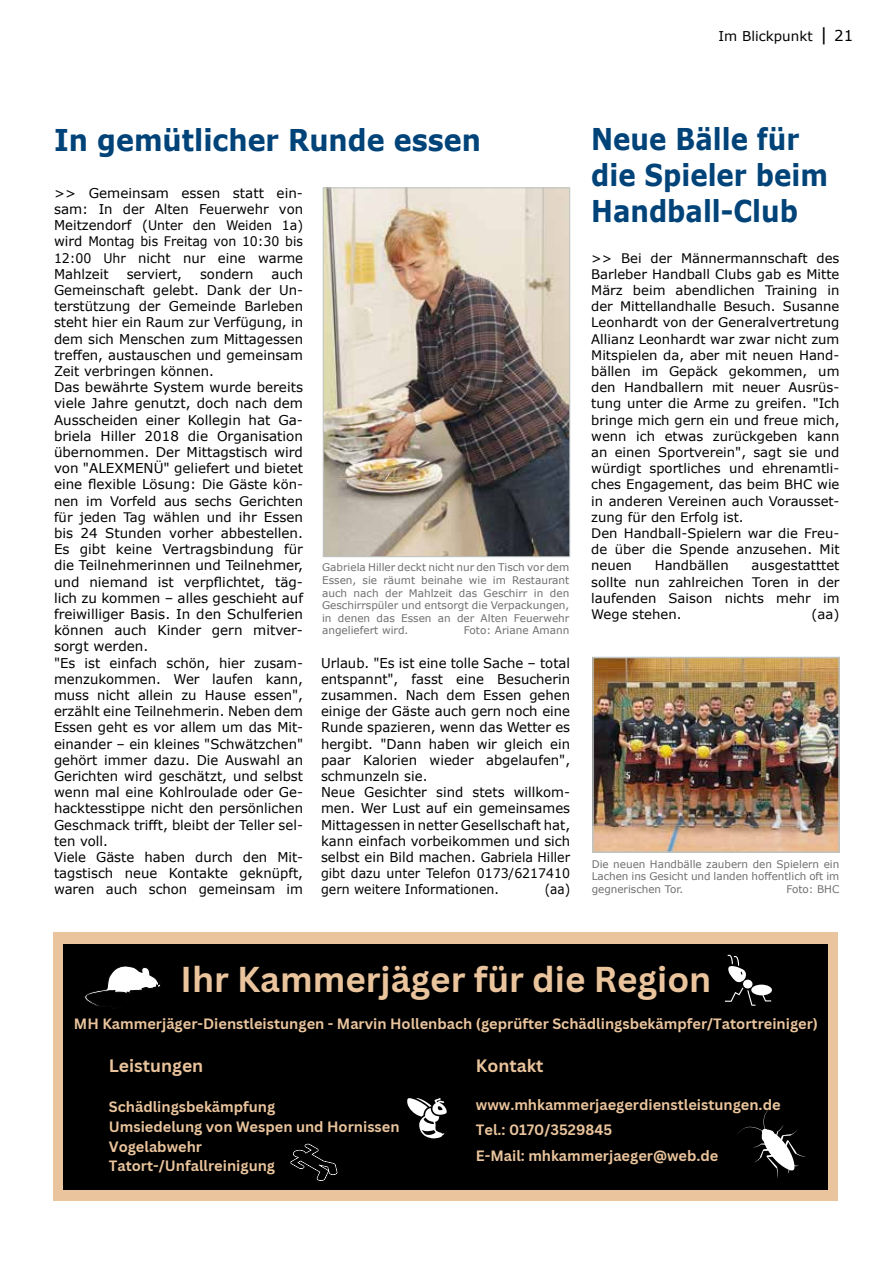
<style>
.page{position:relative;width:893px;height:1263px;background:#fff}
.page>*{position:absolute;margin:0;border:0;box-sizing:border-box;transform-origin:0 0}
.t1{font:700 34.95px "Canva Sans";color:#eac49c}
.t2{font:700 30px/36px "Verdana";color:#004379;scale:.87 1}
.t3{font:700 30px "Verdana";color:#004379;scale:.9 1}
.t4{font:700 17.55px "Canva Sans";color:#eac49c}
.t5{font:15px "Verdana";color:#000}
.t6{font:700 14.55px/19.6px "Canva Sans";color:#eac49c}
.t7{font:13.5px/16.2px "Verdana";color:#000}
.t8{font:13.5px "Verdana";color:#000;scale:.89 1}
.t9{font:13.2px/16.2px "Verdana";color:#000}
.t10{font:13.2px/16.2px "Verdana";color:#000;scale:.95 1}
.t11{font:10.5px/12.6px "Verdana";color:#706f6f;text-align:justify}
.s1{font-size:18px}
.s2{font-size:13.5px}
.s3{font-size:13.2px}
</style>
<div class="page">
<div style="left:53px;top:932px;width:785px;height:269px;background:#eac49c"></div>
<div style="left:63px;top:944px;width:765px;height:245px;background:#000"></div>
<svg style="left:84px;top:966px;width:77px;height:43px"></svg>
<svg style="left:725px;top:954px;width:46px;height:52px"></svg>
<svg style="left:737px;top:1106px;width:68px;height:72px"></svg>
<svg style="left:290px;top:1144px;width:47px;height:37px"></svg>
<svg style="left:407px;top:1098px;width:40px;height:40px"></svg>
<img style="left:325px;top:190px;width:243px;height:365px">
<div style="left:323px;top:188px;width:247px;height:369px;border:1px solid #bdc4c3"></div>
<img style="left:595px;top:660px;width:242px;height:190px">
<div style="left:592px;top:657px;width:248px;height:196px;border:2px solid #bdc4c3"></div>
<p class="t7" style="left:719px;top:27px;width:96px">Im Blickpunkt</p>
<p class="t5" style="left:820px;top:26px;width:35px"><span class="s1">|</span> 21</p>
<h2 class="t3" style="left:54px;top:118px;width:476px">In gemütlicher Runde essen</h2>
<p class="t7" style="left:54px;top:185px;width:251px">&gt;&gt; Gemeinsam essen statt ein&shy;sam: In der Alten Feuerwehr von</p>
<p class="t10" style="left:54px;top:217px;width:264px"><span class="s2">Meitzendorf (</span>Unter den Weiden 1a) <span class="s2">wird</span> Montag bis Freitag von 10:30 bis</p>
<p class="t7" style="left:54px;top:249px;width:251px"><span class="s3">12:00 Uhr</span> nicht nur eine warme<br>Mahlzeit</p>
<p class="t7" style="left:54px;top:266px;width:251px;text-indent:217px">auch<br>Gemeinschaft gelebt. Dank der Un&shy;terstützung der Gemeinde Barleben steht hier ein Raum zur Verfügung, in dem sich Menschen zum Mittagessen treffen, austauschen und gemeinsam<br>Zeit verbringen können.<br>Das bewährte System wurde bereits viele Jahre genutzt, doch nach dem<br>Ausscheiden einer Kollegin hat Ga&shy;briela Hiller 2018 die Organisation übernommen. Der Mittagstisch wird von "ALEXMENÜ" geliefert und bietet eine flexible Lösung: <span class="s3">Die Gäste kön-</span></p>
<p class="t9" style="left:54px;top:493px;width:251px">nen im Vorfeld aus sechs Gerichten für jeden Tag wählen und <span class="s2">ihr Essen</span></p>
<p class="t7" style="left:54px;top:525px;width:251px">bis 24 Stunden vorher abbestellen.<br>Es gibt keine Vertragsbindung für die Teilnehmerinnen und Teilnehmer, und niemand ist verpflichtet, täg&shy;lich zu kommen – alles geschieht auf freiwilliger Basis. In den Schulferien können auch Kinder gern mitver&shy;sorgt werden.<br>"Es ist einfach schön, hier zusam&shy;menzukommen. Wer laufen kann, muss nicht allein zu Hause essen", erzählt eine Teilnehmerin. Neben dem Essen geht es vor allem um das Mit&shy;einander – ein kleines "Schwätzchen" gehört immer dazu. Die Auswahl an Gerichten wird geschätzt, und selbst wenn mal eine Kohlroulade oder Ge&shy;hacktesstippe nicht den persönlichen Geschmack trifft, bleibt der Teller sel&shy;ten voll.<br>Viele Gäste haben durch den Mit&shy;tagstisch neue Kontakte geknüpft, waren auch schon gemeinsam im</p>
<p class="t7" style="left:127px;top:266px;width:57px">serviert,</p>
<p class="t7" style="left:200px;top:266px;width:55px">sondern</p>
<p class="t11" style="left:322px;top:561px;width:249px">Gabriela Hiller deckt nicht nur den Tisch vor dem Essen, sie räumt beinahe wie im Restaurant auch nach der Mahlzeit das Geschirr in den Geschirrspüler und entsorgt die Verpackungen, in denen das Essen an der Alten Feuerwehr angeliefert wird.</p>
<p class="t11" style="left:464px;top:624px;width:107px">Foto: Ariane Amann</p>
<p class="t7" style="left:321px;top:654px;width:251px">Urlaub. "Es ist eine tolle Sache – total entspannt", fasst eine Besucherin zusammen. Nach dem Essen gehen einige der Gäste auch gern noch eine Runde spazieren, wenn das Wetter es hergibt. "Dann haben wir gleich ein paar Kalorien wieder abgelaufen", schmunzeln sie.<br>Neue Gesichter sind stets willkom&shy;men. Wer Lust auf ein gemeinsames Mittagessen in netter Gesellschaft hat, kann einfach vorbeikommen und sich selbst ein Bild machen. <span class="s3">Gabriela Hiller</span></p>
<p class="t10" style="left:321px;top:865px;width:264px">gibt dazu unter Telefon 0173/6217410 gern weitere Informationen.</p>
<p class="t8" style="left:545px;top:880px;width:30px">(aa)</p>
<h2 class="t2" style="left:591px;top:121px;width:274px">Neue Bälle für die Spieler beim<br>Handball-Club</h2>
<p class="t9" style="left:591px;top:250px;width:250px">&gt;&gt; Bei der Männermannschaft des<br>Barleber Handball Clubs gab es Mitte<br>März beim abendlichen Training in der Mittellandhalle Besuch. Susanne<br>Leonhardt von der Generalvertretung<br>Allianz Leonhardt war zwar nicht zum<br>Mitspielen da, aber mit neuen Hand&shy;bällen im Gepäck gekommen, um den Handballern mit neuer Ausrüs&shy;tung unter die Arme zu greifen. "Ich bringe mich gern ein und freue mich, wenn ich etwas zurückgeben kann an einen Sportverein", sagt sie und würdigt sportliches und ehrenamtli&shy;ches Engagement, das beim BHC wie in anderen Vereinen auch Vorausset&shy;zung für den Erfolg ist.<br>Den Handball-Spielern war die Freu&shy;de über die Spende anzusehen. Mit neuen</p>
<p class="t9" style="left:655px;top:557px;width:76px">Handbällen</p>
<p class="t9" style="left:591px;top:557px;width:250px;text-align:justify;text-indent:160px">ausgestatttet sollte nun zahlreichen Toren in der laufenden Saison nichts mehr im Wege stehen.</p>
<p class="t9" style="left:812px;top:606px;width:29px">(aa)</p>
<p class="t11" style="left:592px;top:858px;width:249px">Die neuen Handbälle zaubern den Spielern ein Lachen ins Gesicht und landen hoffentlich oft im gegnerischen Tor.</p>
<p class="t11" style="left:786px;top:883px;width:55px">Foto: BHC</p>
<h1 class="t1" style="left:181px;top:958px;width:532px">Ihr Kammerjäger für die Region</h1>
<p class="t6" style="left:74px;top:1014px;width:746px">MH Kammerjäger-Dienstleistungen - Marvin Hollenbach (geprüfter Schädlingsbekämpfer/Tatortreiniger)</p>
<p class="t4" style="left:109px;top:1055px;width:96px">Leistungen</p>
<p class="t6" style="left:109px;top:1097px;width:292px">Schädlingsbekämpfung<br>Umsiedelung von Wespen und Hornissen<br>Vogelabwehr<br>Tatort-/Unfallreinigung</p>
<p class="t4" style="left:476px;top:1055px;width:69px">Kontakt</p>
<p class="t6" style="left:476px;top:1091px;width:306px;line-height:25.8px">www.mhkammerjaegerdienstleistungen.de<br>Tel.: 0170/3529845<br>E-Mail: mhkammerjaeger@web.de</p>
</div>
